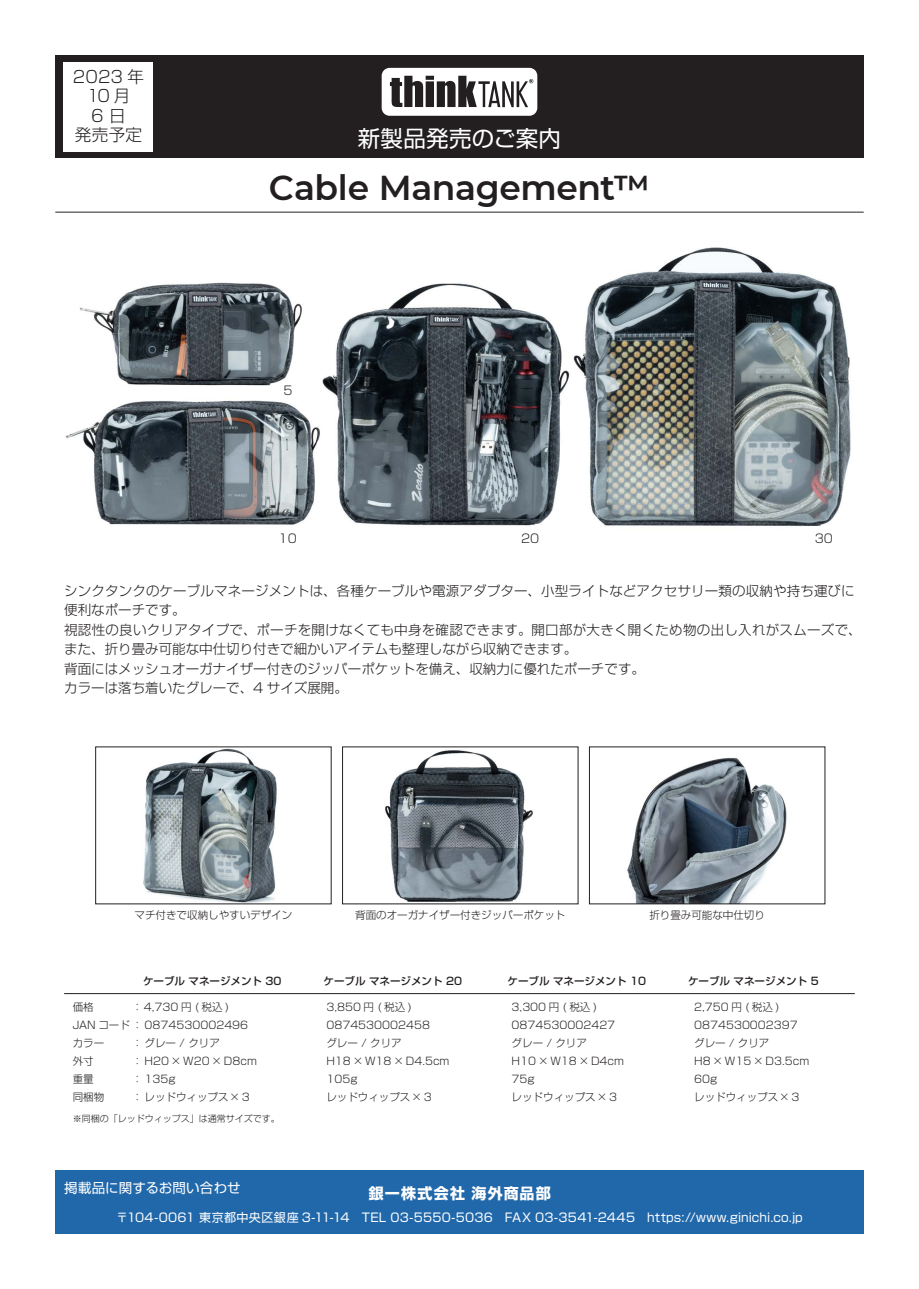
<style>
.page{position:relative;width:919px;height:1289px;background:#fff}
.page>*{position:absolute;margin:0;border:0;box-sizing:border-box;transform-origin:0 0}
.t1{font:600 34.5px "Montserrat";letter-spacing:-.01em;color:#231f20}
.t2{font:22.5px "Shin Go Pro";letter-spacing:.005em;color:#fff}
.t3{font:300 16.5px/19.5px "Shin Go Pro";letter-spacing:.005em;color:#231f20;text-align:center}
.t4{font:700 15px "Shin Go Pro";letter-spacing:.08em;color:#fff}
.t5{font:300 13.5px/19.5px "Shin Go Pro";letter-spacing:.01em;color:#231f20}
.t6{font:13.5px "Shin Go Pro";letter-spacing:.01em;color:#fff}
.t7{font:12px "Shin Go Pro";letter-spacing:.02em;color:#fff}
.t8{font:300 12px "Shin Go Pro";color:#231f20}
.t9{font:300 10.5px "Shin Go Pro";color:#231f20}
.t10{font:500 10.5px "Shin Go Pro";color:#231f20}
.t11{font:300 9px "Shin Go Pro";color:#231f20}
</style>
<div class="page">
<div style="left:55px;top:55px;width:808px;height:103px;background:#231f20"></div>
<div style="left:55px;top:1170px;width:808px;height:64px;background:#2168aa"></div>
<div style="left:64px;top:62px;width:89px;height:89px;background:#fff"></div>
<hr style="left:55px;top:211px;width:808px;height:2px;background:#6c6d70">
<svg style="left:381px;top:68px;width:156px;height:48px"></svg>
<img style="left:66px;top:247px;width:785px;height:279px">
<hr style="left:64px;top:993px;width:790px;height:1px;background:#231f20">
<img style="left:143px;top:748px;width:134px;height:154px">
<img style="left:627px;top:757px;width:160px;height:145px">
<div style="left:589px;top:746px;width:236px;height:158px;border:1px solid #231f20"></div>
<img style="left:385px;top:750px;width:148px;height:152px">
<h3 class="t3" style="left:73px;top:65px;width:73px">2023 年<br>10 月<br>6 日<br>発売予定</h3>
<h2 class="t2" style="left:358px;top:120px;width:205px">新製品発売のご案内</h2>
<h1 class="t1" style="left:269px;top:163px;width:382px">Cable Management™</h1>
<p class="t8" style="left:283px;top:381px;width:11px">5</p>
<p class="t8" style="left:278px;top:528px;width:20px">10</p>
<p class="t8" style="left:521px;top:528px;width:20px">20</p>
<p class="t8" style="left:814px;top:528px;width:20px">30</p>
<p class="t5" style="left:64px;top:579px;width:799px">シンクタンクのケーブルマネージメントは、各種ケーブルや電源アダプター、小型ライトなどアクセサリー類の収納や持ち運びに便利なポーチです。<br>視認性の良いクリアタイプで、ポーチを開けなくても中身を確認できます。開口部が大きく開くため物の出し入れがスムーズで、また、折り畳み可能な中仕切り付きで細かいアイテムも整理しながら収納できます。<br>背面にはメッシュオーガナイザー付きのジッパーポケットを備え、収納力に優れたポーチです。<br>カラーは落ち着いたグレーで、4 サイズ展開。</p>
<p class="t9" style="left:135px;top:906px;width:159px">マチ付きで収納しやすいデザイン</p>
<p class="t9" style="left:355px;top:906px;width:212px">背面のオーガナイザー付きジッパーポケット</p>
<p class="t9" style="left:649px;top:906px;width:117px">折り畳み可能な中仕切り</p>
<p class="t10" style="left:143px;top:972px;width:161px">ケーブルマネージメント 30 　　</p>
<p class="t10" style="left:323px;top:972px;width:164px">ケーブルマネージメント 20 　　</p>
<p class="t10" style="left:507px;top:972px;width:140px">ケーブルマネージメント 10</p>
<p class="t10" style="left:688px;top:972px;width:132px">ケーブルマネージメント 5</p>
<p class="t9" style="left:73px;top:998px;width:22px">価格</p>
<p class="t9" style="left:132px;top:998px;width:98px">： 4,730 円 ( 税込 )</p>
<p class="t9" style="left:326px;top:998px;width:87px">3,850 円 ( 税込 )</p>
<p class="t9" style="left:511px;top:998px;width:87px">3,300 円 ( 税込 )</p>
<p class="t9" style="left:694px;top:998px;width:87px">2,750 円 ( 税込 )</p>
<p class="t9" style="left:73px;top:1016px;width:177px">JAN コード： 0874530002496</p>
<p class="t9" style="left:326px;top:1016px;width:105px">0874530002458</p>
<p class="t9" style="left:511px;top:1016px;width:105px">0874530002427</p>
<p class="t9" style="left:694px;top:1016px;width:105px">0874530002397</p>
<p class="t9" style="left:73px;top:1034px;width:33px">カラー</p>
<p class="t9" style="left:132px;top:1034px;width:89px">： グレー / クリア</p>
<p class="t9" style="left:326px;top:1034px;width:77px">グレー / クリア</p>
<p class="t9" style="left:511px;top:1034px;width:77px">グレー / クリア</p>
<p class="t9" style="left:694px;top:1034px;width:77px">グレー / クリア</p>
<p class="t9" style="left:73px;top:1052px;width:22px">外寸</p>
<p class="t9" style="left:132px;top:1052px;width:126px">： H20 × W20 × D8cm</p>
<p class="t9" style="left:326px;top:1052px;width:125px">H18 × W18 × D4.5cm</p>
<p class="t9" style="left:511px;top:1052px;width:114px">H10 × W18 × D4cm</p>
<p class="t9" style="left:694px;top:1052px;width:117px">H8 × W15 × D3.5cm</p>
<p class="t9" style="left:73px;top:1070px;width:22px">重量</p>
<p class="t9" style="left:132px;top:1070px;width:45px">： 135g</p>
<p class="t9" style="left:326px;top:1070px;width:33px">105g</p>
<p class="t9" style="left:511px;top:1070px;width:25px">75g</p>
<p class="t9" style="left:694px;top:1070px;width:25px">60g</p>
<p class="t9" style="left:73px;top:1088px;width:33px">同梱物</p>
<p class="t9" style="left:132px;top:1088px;width:119px">： レッドウィップス× 3</p>
<p class="t9" style="left:326px;top:1088px;width:107px">レッドウィップス× 3</p>
<p class="t9" style="left:511px;top:1088px;width:107px">レッドウィップス× 3</p>
<p class="t9" style="left:694px;top:1088px;width:107px">レッドウィップス× 3</p>
<p class="t11" style="left:73px;top:1110px;width:209px">※同梱の「レッドウィップス」は通常サイズです。</p>
<p class="t6" style="left:64px;top:1176px;width:178px">掲載品に関するお問い合わせ</p>
<h3 class="t4" style="left:369px;top:1180px;width:183px">銀一株式会社 海外商品部</h3>
<p class="t7" style="left:116px;top:1207px;width:688px">〒104-0061 東京都中央区銀座 3-11-14　TEL 03-5550-5036　FAX 03-3541-2445　https://www.ginichi.co.jp</p>
</div>
